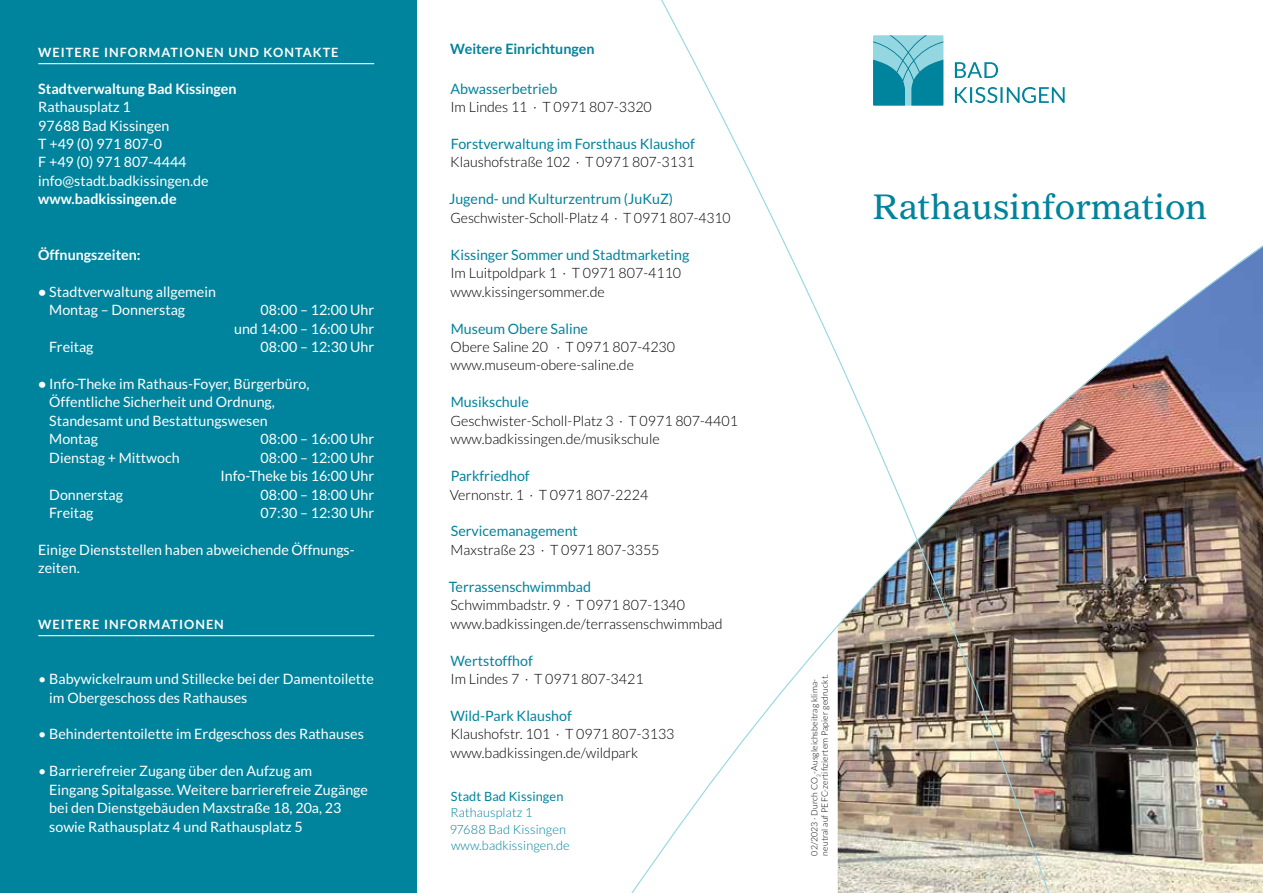
<style>
.page{position:relative;width:1263px;height:893px;background:#fff}
.page>*{position:absolute;margin:0;border:0;box-sizing:border-box;transform-origin:0 0}
.t1{font:34.5px "Gazette LT Std";color:#00839c}
.t2{font:14.25px/18.5px "Lato";color:#fff}
.t3{font:300 14.25px/18.5px "Lato";color:#000}
.t4{font:14.25px "Lato";color:#00839c}
.t5{font:700 14.25px "Lato";color:#fff}
.t6{font:700 14.25px "Lato";letter-spacing:-.005em;color:#00839c}
.t7{font:700 12.75px "Lato";letter-spacing:.08em;color:#fff}
.t8{font:300 12.75px/16.5px "Lato";letter-spacing:.01em;color:#00839c}
.t9{font:12.75px "Lato";letter-spacing:.01em;color:#00839c}
.t10{font:300 8.7px/10.5px "Lato";letter-spacing:.01em;color:#000}
.s1{font-weight:700}
</style>
<div class="page">
<img style="left:1191px;top:542px;width:72px;height:351px">
<svg style="left:661px;top:0;width:602px;height:542px"></svg>
<img style="left:631px;top:538px;width:560px;height:355px">
<div style="left:0;top:0;width:417px;height:893px;background:#00839c"></div>
<hr style="left:38px;top:63px;width:336px;height:1px;background:#fff">
<hr style="left:38px;top:635px;width:336px;height:1px;background:#fff">
<svg style="left:955px;top:62px;width:109px;height:41px"></svg>
<svg style="left:873px;top:35px;width:70px;height:71px;background:#48abbc"></svg>
<p class="t7" style="left:38px;top:45px;width:302px">WEITERE INFORMATIONEN UND KONTAKTE</p>
<p class="t5" style="left:38px;top:80px;width:200px">Stadtverwaltung Bad Kissingen</p>
<p class="t2" style="left:38px;top:98px;width:172px">Rathausplatz 1<br>97688 Bad Kissingen<br>T +49 (0) 971 807-0<br>F +49 (0) 971 807-4444 info@stadt.badkissingen.de</p>
<p class="t5" style="left:38px;top:191px;width:140px">www.badkissingen.de</p>
<p class="t5" style="left:38px;top:246px;width:104px">Öffnungszeiten:</p>
<p class="t2" style="left:49px;top:282px;width:168px;text-indent:-11px"><span class="s1">•</span> Stadtverwaltung allgemein<br>Montag – Donnerstag</p>
<p class="t2" style="left:234px;top:301px;width:142px;text-align:right">08:00 – 12:00 Uhr und 14:00 – 16:00 Uhr</p>
<p class="t2" style="left:49px;top:337px;width:46px">Freitag</p>
<p class="t2" style="left:261px;top:337px;width:115px">08:00 – 12:30 Uhr</p>
<p class="t2" style="left:49px;top:374px;width:262px;text-indent:-11px"><span class="s1">•</span> Info-Theke im Rathaus-Foyer, Bürgerbüro,<br>Öffentliche Sicherheit und Ordnung,<br>Standesamt und Bestattungswesen<br>Montag</p>
<p class="t2" style="left:261px;top:430px;width:115px">08:00 – 16:00 Uhr</p>
<p class="t2" style="left:49px;top:448px;width:132px">Dienstag + Mittwoch</p>
<p class="t2" style="left:220px;top:448px;width:155px;text-align:right">08:00 – 12:00 Uhr<br>Info-Theke bis 16:00 Uhr</p>
<p class="t2" style="left:49px;top:485px;width:75px">Donnerstag</p>
<p class="t2" style="left:261px;top:485px;width:115px">08:00 – 18:00 Uhr</p>
<p class="t2" style="left:49px;top:504px;width:46px">Freitag</p>
<p class="t2" style="left:261px;top:504px;width:115px">07:30 – 12:30 Uhr</p>
<p class="t2" style="left:38px;top:540px;width:317px">Einige Dienststellen haben abweichende Öffnungs&shy;zeiten.</p>
<p class="t7" style="left:38px;top:617px;width:187px">WEITERE INFORMATIONEN</p>
<p class="t2" style="left:49px;top:670px;width:326px;text-indent:-11px">• Babywickelraum und Stillecke bei der Damentoilette im Obergeschoss des Rathauses</p>
<p class="t2" style="left:38px;top:725px;width:327px">• Behindertentoilette im Erdgeschoss des Rathauses</p>
<p class="t2" style="left:49px;top:762px;width:320px;text-indent:-11px">• Barrierefreier Zugang über den Aufzug am<br>Eingang Spitalgasse. Weitere barrierefreie Zugänge bei den Dienstgebäuden Maxstraße 18, 20a, 23 sowie Rathausplatz 4 und Rathausplatz 5</p>
<p class="t6" style="left:450px;top:41px;width:146px">Weitere Einrichtungen</p>
<p class="t4" style="left:450px;top:81px;width:108px">Abwasserbetrieb</p>
<p class="t3" style="left:450px;top:98px;width:203px">Im Lindes 11 · T 0971 807-3320</p>
<p class="t4" style="left:451px;top:136px;width:246px">Forstverwaltung im Forsthaus Klaushof</p>
<p class="t3" style="left:450px;top:153px;width:246px">Klaushofstraße 102 · T 0971 807-3131</p>
<p class="t4" style="left:449px;top:191px;width:226px">Jugend- und Kulturzentrum (JuKuZ)</p>
<p class="t3" style="left:450px;top:208px;width:281px">Geschwister-Scholl-Platz 4 · T 0971 807-4310</p>
<p class="t4" style="left:451px;top:247px;width:240px">Kissinger Sommer und Stadtmarketing</p>
<p class="t3" style="left:450px;top:264px;width:232px">Im Luitpoldpark 1 · T 0971 807-4110 www.kissingersommer.de</p>
<p class="t4" style="left:451px;top:320px;width:139px">Museum Obere Saline</p>
<p class="t3" style="left:451px;top:338px;width:226px">Obere Saline 20 · T 0971 807-4230 www.museum-obere-saline.de</p>
<p class="t4" style="left:451px;top:394px;width:80px">Musikschule</p>
<p class="t3" style="left:451px;top:411px;width:289px">Geschwister-Scholl-Platz 3 · T 0971 807-4401 www.badkissingen.de/musikschule</p>
<p class="t4" style="left:451px;top:468px;width:81px">Parkfriedhof</p>
<p class="t3" style="left:450px;top:485px;width:200px">Vernonstr. 1 · T 0971 807-2224</p>
<p class="t4" style="left:451px;top:523px;width:129px">Servicemanagement</p>
<p class="t3" style="left:451px;top:541px;width:210px">Maxstraße 23 · T 0971 807-3355</p>
<p class="t4" style="left:449px;top:579px;width:144px">Terrassenschwimmbad</p>
<p class="t3" style="left:450px;top:596px;width:273px">Schwimmbadstr. 9 · T 0971 807-1340 www.badkissingen.de/terrassenschwimmbad</p>
<p class="t4" style="left:450px;top:652px;width:84px">Wertstoffhof</p>
<p class="t3" style="left:450px;top:670px;width:195px">Im Lindes 7 · T 0971 807-3421</p>
<p class="t4" style="left:450px;top:708px;width:123px">Wild-Park Klaushof</p>
<p class="t3" style="left:450px;top:725px;width:226px">Klaushofstr. 101 · T 0971 807-3133 www.badkissingen.de/wildpark</p>
<p class="t9" style="left:451px;top:789px;width:114px">Stadt Bad Kissingen</p>
<p class="t8" style="left:450px;top:804px;width:121px">Rathausplatz 1<br>97688 Bad Kissingen www.badkissingen.de</p>
<h1 class="t1" style="left:873px;top:185px;width:336px">Rathausinformation</h1>
<p class="t10" style="left:809px;top:855px;width:183px;rotate:-90deg">02/2023 · Durch CO<sub>2</sub>-Ausgleichsbeitrag klima&shy;neutral auf PEFC-zertifiziertem Papier gedruckt.</p>
</div>
